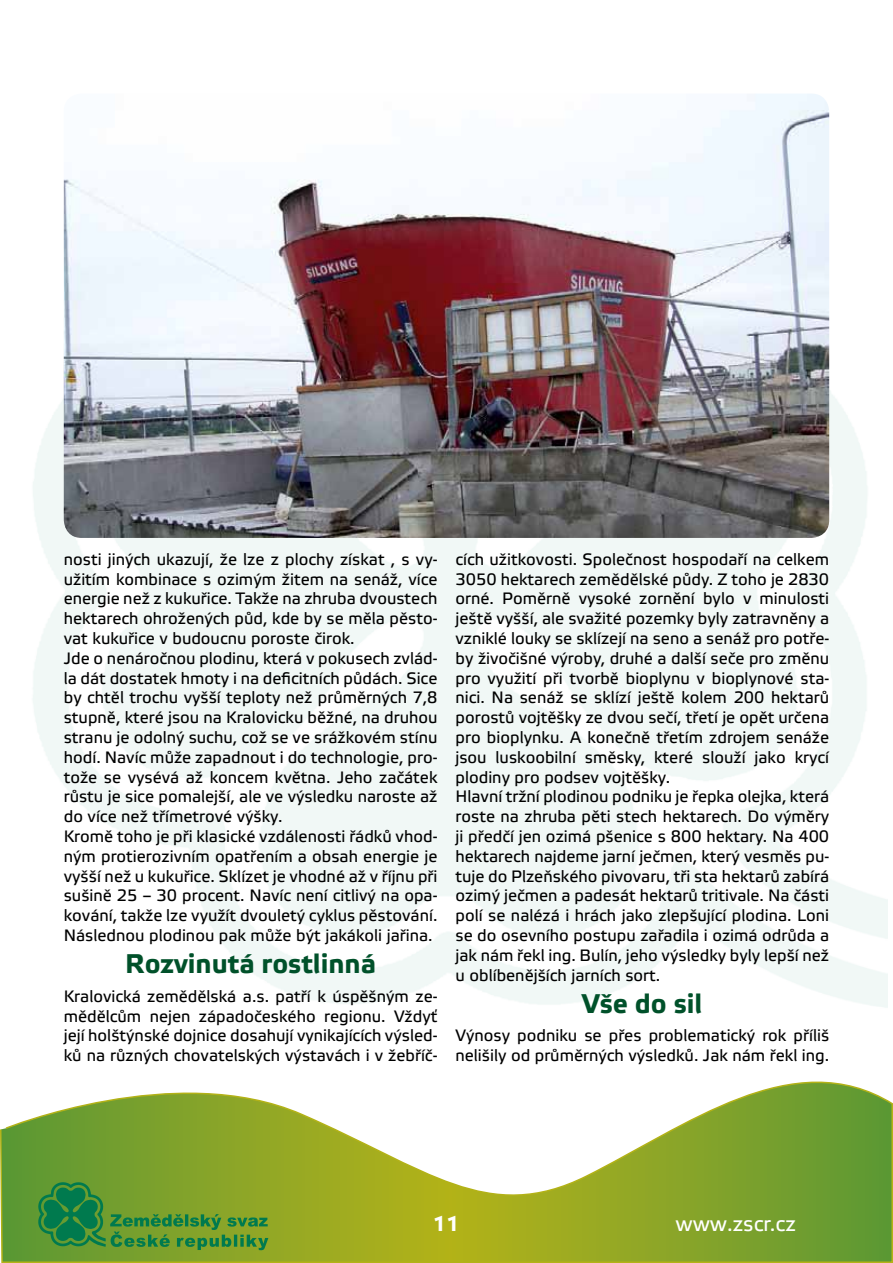
<style>
.page{position:relative;width:893px;height:1263px;background:#fff}
.page>*{position:absolute;margin:0;border:0;box-sizing:border-box;transform-origin:0 0}
.t1{font:700 27px "Etelka Text";color:#00512a}
.t2{font:21px "Etelka Text";color:#fff}
.t3{font:700 21px "Etelka Text";color:#fff}
.t4{font:16.5px/19.8px "Etelka Text";color:#000}
</style>
<div class="page">
<svg style="left:1px;top:1081px;width:892px;height:182px"></svg>
<svg style="left:38px;top:1182px;width:230px;height:68px;background:#599635"></svg>
<svg style="left:0;top:1129px;width:1px;height:97px"></svg>
<img style="left:64px;top:94px;width:765px;height:444px">
<p class="t4" style="left:64px;top:550px;width:375px">nosti jiných ukazují, že lze z plochy získat , s vy&shy;užitím kombinace s ozimým žitem na senáž, více energie než z kukuřice. Takže na zhruba dvoustech hektarech ohrožených půd, kde by se měla pěsto&shy;vat kukuřice v budoucnu poroste čirok.<br>Jde o nenáročnou plodinu, která v pokusech zvlád&shy;la dát dostatek hmoty i na deficitních půdách. Sice by chtěl trochu vyšší teploty než průměrných 7,8 stupně, které jsou na Kralovicku běžné, na druhou stranu je odolný suchu, což se ve srážkovém stínu hodí. Navíc může zapadnout i do technologie, pro&shy;tože se vysévá až koncem května. Jeho začátek růstu je sice pomalejší, ale ve výsledku naroste až do více než třímetrové výšky.<br>Kromě toho je při klasické vzdálenosti řádků vhod&shy;ným protierozivním opatřením a obsah energie je vyšší než u kukuřice. Sklízet je vhodné až v říjnu při sušině 25 – 30 procent. Navíc není citlivý na opa&shy;kování, takže lze využít dvouletý cyklus pěstování.<br>Následnou plodinou pak může být jakákoli jařina.</p>
<h1 class="t1" style="left:125px;top:948px;width:252px">Rozvinutá rostlinná</h1>
<p class="t4" style="left:64px;top:987px;width:375px;text-align:justify">Kralovická zemědělská a.s. patří k úspěšným ze&shy;mědělcům nejen západočeského regionu. Vždyť její holštýnské dojnice dosahují vynikajících výsled&shy;ků na různých chovatelských výstavách i v žebříč-</p>
<p class="t4" style="left:455px;top:550px;width:375px">cích užitkovosti. Společnost hospodaří na celkem 3050 hektarech zemědělské půdy. Z toho je 2830 orné. Poměrně vysoké zornění bylo v minulosti ještě vyšší, ale svažité pozemky byly zatravněny a vzniklé louky se sklízejí na seno a senáž pro potře&shy;by živočišné výroby, druhé a další seče pro změnu pro využití při tvorbě bioplynu v bioplynové sta&shy;nici. Na senáž se sklízí ještě kolem 200 hektarů porostů vojtěšky ze dvou sečí, třetí je opět určena pro bioplynku. A konečně třetím zdrojem senáže jsou luskoobilní směsky, které slouží jako krycí plodiny pro podsev vojtěšky.<br>Hlavní tržní plodinou podniku je řepka olejka, která roste na zhruba pěti stech hektarech. Do výměry ji předčí jen ozimá pšenice s 800 hektary. Na 400 hektarech najdeme jarní ječmen, který vesměs pu&shy;tuje do Plzeňského pivovaru, tři sta hektarů zabírá ozimý ječmen a padesát hektarů tritivale. Na části polí se nalézá i hrách jako zlepšující plodina. Loni se do osevního postupu zařadila i ozimá odrůda a jak nám řekl ing. Bulín, jeho výsledky byly lepší než u oblíbenějších jarních sort.</p>
<h1 class="t1" style="left:582px;top:988px;width:122px">Vše do sil</h1>
<p class="t4" style="left:455px;top:1026px;width:375px">Výnosy podniku se přes problematický rok příliš nelišily od průměrných výsledků. Jak nám řekl ing.</p>
<p class="t3" style="left:433px;top:1212px;width:28px">11</p>
<p class="t2" style="left:675px;top:1212px;width:122px">www.zscr.cz</p>
</div>
